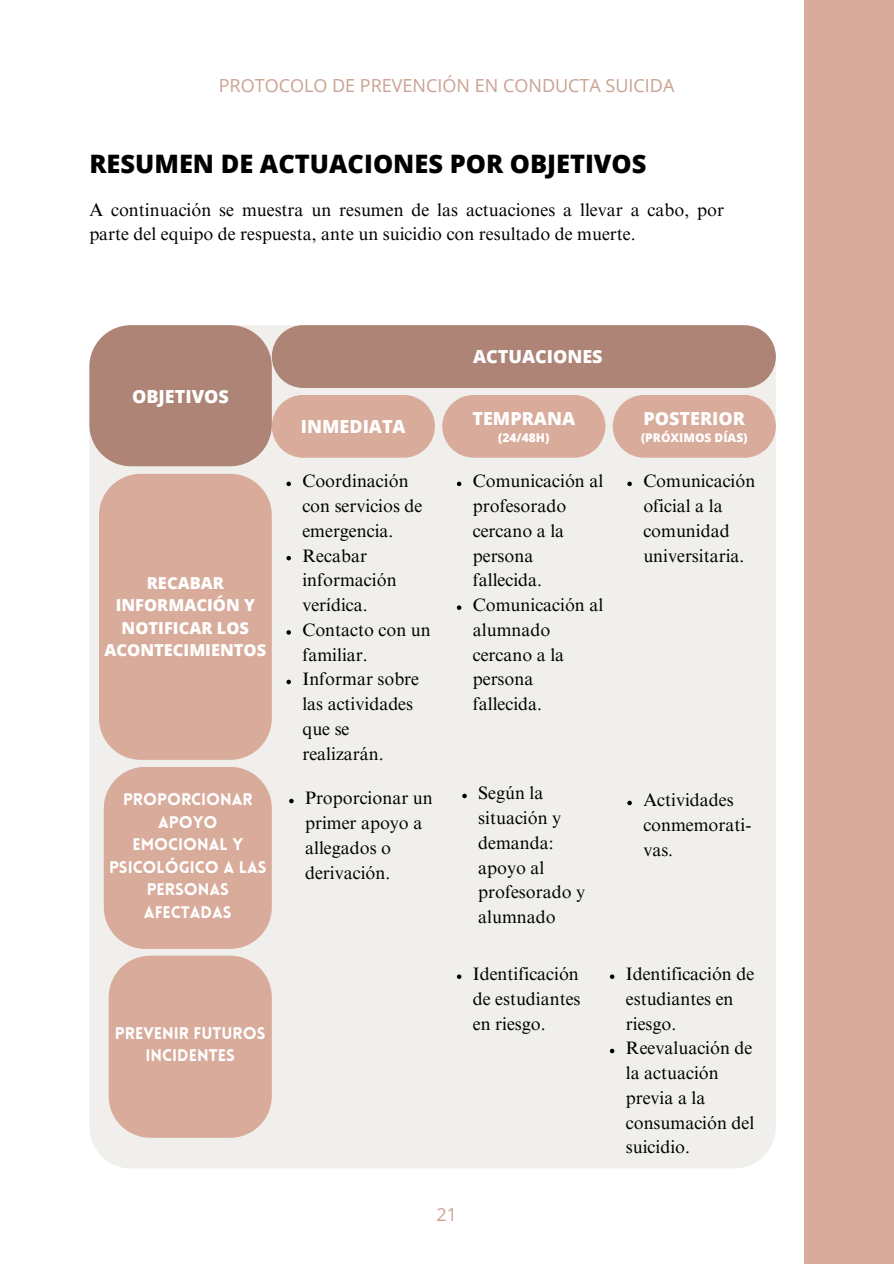
<style>
.page{position:relative;width:894px;height:1264px;background:#fff}
.page>*{position:absolute;margin:0;border:0;box-sizing:border-box;transform-origin:0 0}
.t1{font:800 25.35px "Open Sans";color:#000}
.t2{font:18px/24.8px "Times NRMT Pro";color:#000}
.t3{font:800 18px "Open Sans";color:#fff}
.t4{font:18px "Open Sans";color:#cba192}
.t5{font:900 16.5px/22.5px "Lovelo";color:#fff;text-align:center}
.t6{font:800 16.5px/22.5px "Open Sans";color:#fff;text-align:center}
.t7{font:800 12px "Open Sans";color:#fff}
</style>
<div class="page">
<div style="left:804px;top:0;width:89px;height:1263px;background:#d8ab9b"></div>
<div style="left:89px;top:466px;width:686px;height:702px;background:#f0efec"></div>
<svg style="left:627px;top:481px;width:4px;height:5px"></svg>
<svg style="left:457px;top:481px;width:4px;height:5px"></svg>
<svg style="left:457px;top:605px;width:4px;height:5px"></svg>
<svg style="left:286px;top:481px;width:5px;height:5px"></svg>
<svg style="left:286px;top:556px;width:5px;height:4px"></svg>
<svg style="left:286px;top:630px;width:5px;height:4px"></svg>
<svg style="left:286px;top:679px;width:5px;height:5px"></svg>
<svg style="left:89px;top:325px;width:686px;height:141px;background:#c39e91"></svg>
<div style="left:99px;top:474px;width:173px;height:285px;background:#d8ab9b"></div>
<div style="left:104px;top:766px;width:168px;height:182px;background:#d8ab9b"></div>
<svg style="left:289px;top:798px;width:4px;height:5px"></svg>
<svg style="left:462px;top:793px;width:4px;height:5px"></svg>
<svg style="left:627px;top:800px;width:4px;height:5px"></svg>
<div style="left:109px;top:955px;width:163px;height:182px;background:#d8ab9b"></div>
<svg style="left:457px;top:974px;width:4px;height:4px"></svg>
<svg style="left:609px;top:974px;width:5px;height:4px"></svg>
<svg style="left:609px;top:1048px;width:5px;height:5px"></svg>
<h2 class="t4" style="left:219px;top:73px;width:457px">PROTOCOLO DE PREVENCIÓN EN CONDUCTA SUICIDA</h2>
<p class="t1" style="left:89px;top:146px;width:558px">RESUMEN DE ACTUACIONES POR OBJETIVOS</p>
<p class="t2" style="left:89px;top:199px;width:636px">A continuación se muestra un resumen de las actuaciones a llevar a cabo, por parte del equipo de respuesta, ante un suicidio con resultado de muerte.</p>
<p class="t3" style="left:132px;top:383px;width:98px">OBJETIVOS</p>
<p class="t6" style="left:104px;top:571px;width:163px">RECABAR<br>INFORMACIÓN Y<br>NOTIFICAR LOS<br>ACONTECIMIENTOS</p>
<p class="t3" style="left:301px;top:414px;width:106px">INMEDIATA</p>
<p class="t2" style="left:302px;top:471px;width:130px">Coordinación con servicios de emergencia.<br>Recabar información verídica.<br>Contacto con un familiar.<br>Informar sobre las actividades que se realizarán.</p>
<p class="t3" style="left:473px;top:344px;width:131px">ACTUACIONES</p>
<p class="t3" style="left:472px;top:406px;width:104px">TEMPRANA</p>
<p class="t7" style="left:498px;top:429px;width:53px">(24/48H)</p>
<p class="t2" style="left:472px;top:471px;width:132px">Comunicación al profesorado cercano a la persona fallecida.<br>Comunicación al alumnado cercano a la persona fallecida.</p>
<p class="t3" style="left:643px;top:406px;width:103px">POSTERIOR</p>
<p class="t7" style="left:640px;top:429px;width:108px">(PRÓXIMOS DÍAS)</p>
<p class="t2" style="left:643px;top:471px;width:113px">Comunicación oficial a la comunidad universitaria.</p>
<p class="t5" style="left:109px;top:789px;width:159px">PROPORCIONAR<br>APOYO<br>EMOCIONAL Y<br>PSICOLÓGICO A LAS<br>PERSONAS<br>AFECTADAS</p>
<p class="t2" style="left:305px;top:788px;width:129px">Proporcionar un primer apoyo a allegados o derivación.</p>
<p class="t2" style="left:478px;top:783px;width:108px">Según la situación y demanda: apoyo al profesorado y alumnado</p>
<p class="t2" style="left:643px;top:790px;width:110px">Actividades conmemorati&shy;vas.</p>
<p class="t5" style="left:115px;top:1023px;width:152px">PREVENIR FUTUROS<br>INCIDENTES</p>
<p class="t2" style="left:472px;top:963px;width:109px;text-align:justify">Identificación de estudiantes en riesgo.</p>
<p class="t2" style="left:625px;top:963px;width:130px">Identificación de estudiantes en riesgo.<br>Reevaluación de la actuación previa a la consumación del suicidio.</p>
<p class="t4" style="left:436px;top:1201px;width:22px">21</p>
</div>
